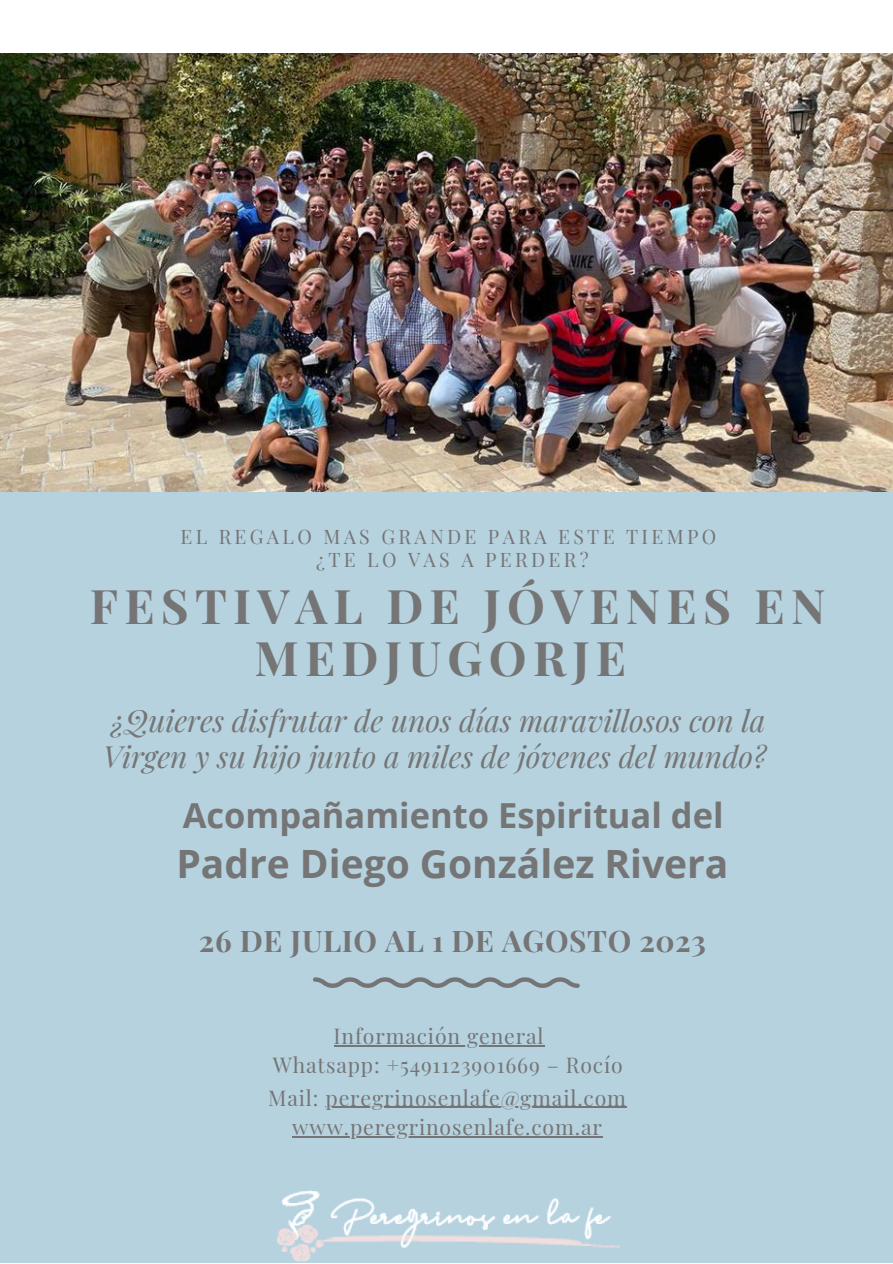
<style>
.page{position:relative;width:893px;height:1264px;background:#fff}
.page>*{position:absolute;margin:0;border:0;box-sizing:border-box;transform-origin:0 0}
.t1{font:700 47.7px/51.8px "Playfair Display";letter-spacing:.13em;color:#757575}
.t2{font:700 39px "Open Sans";color:#757575}
.t3{font:700 34.5px "Open Sans";color:#757575}
.t4{font:italic 30px/35.8px "Playfair Display";color:#757575}
.t5{font:700 29.7px "Playfair Display";letter-spacing:.02em;color:#757575}
.t6{font:21.15px/29.2px "Playfair Display";letter-spacing:.04em;color:#757575}
.t7{font:19.5px/22.8px "Playfair Display";letter-spacing:.17em;color:#757575;text-align:center}
</style>
<div class="page">
<div style="left:0;top:491px;width:892px;height:771px;background:#b6d2df"></div>
<svg style="left:313px;top:977px;width:266px;height:10px"></svg>
<img style="left:277px;top:1190px;width:343px;height:71px">
<img style="left:0;top:54px;width:892px;height:437px">
<hr style="left:333px;top:1045px;width:211px;height:1px;background:#757575">
<hr style="left:325px;top:1106px;width:301px;height:1px;background:#757575">
<hr style="left:292px;top:1135px;width:310px;height:2px;background:#757575">
<p class="t7" style="left:180px;top:524px;width:537px">EL REGALO MAS GRANDE PARA ESTE TIEMPO ¿TE LO VAS A PERDER?</p>
<h1 class="t1" style="left:254px;top:578px;width:572px;text-indent:-165px">FESTIVAL DE JÓVENES EN<br>MEDJUGORJE</h1>
<h3 class="t4" style="left:103px;top:701px;width:664px">¿Quieres disfrutar de unos días maravillosos con la<br>Virgen y su hijo junto a miles de jóvenes del mundo?</h3>
<h3 class="t3" style="left:183px;top:790px;width:542px">Acompañamiento Espiritual del</h3>
<h2 class="t2" style="left:176px;top:836px;width:553px">Padre Diego González Rivera</h2>
<h3 class="t5" style="left:199px;top:919px;width:508px">26 DE JULIO AL 1 DE AGOSTO 2023</h3>
<p class="t6" style="left:273px;top:1020px;width:351px;text-indent:61px">Información general<br>Whatsapp: +5491123901669 – Rocío</p>
<p class="t6" style="left:268px;top:1082px;width:359px;text-align:center">Mail: peregrinosenlafe@gmail.com www.peregrinosenlafe.com.ar</p>
</div>
